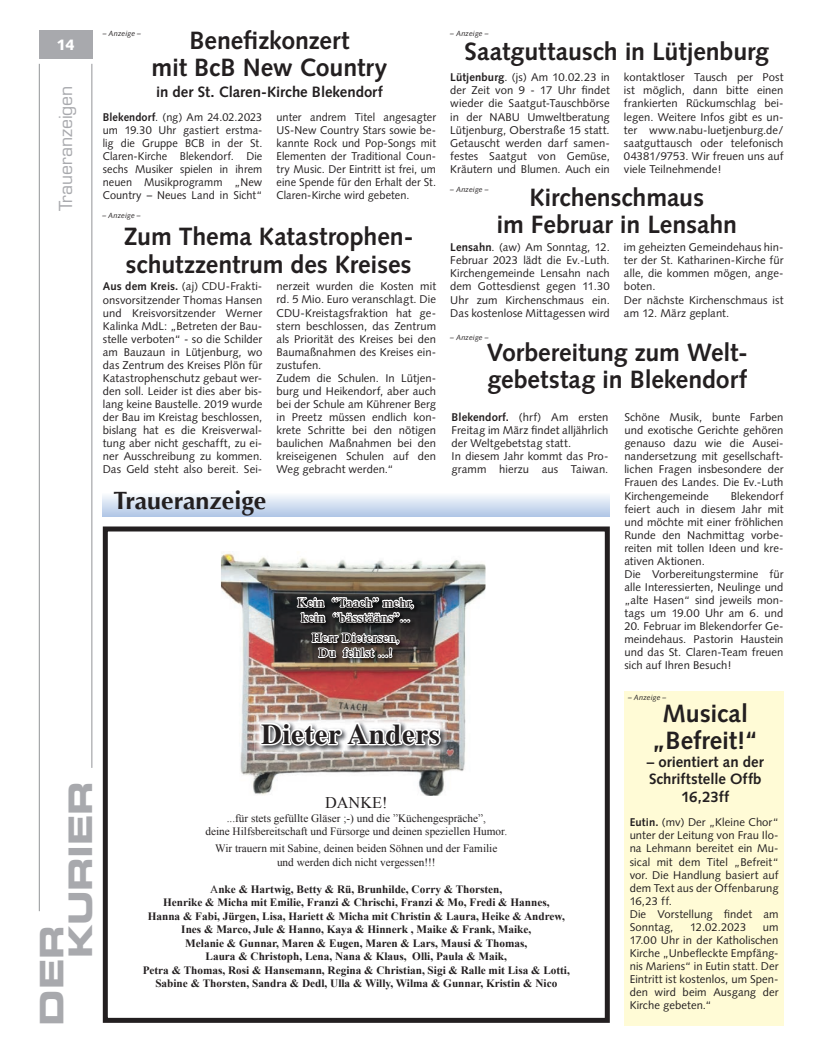
<style>
.page{position:relative;width:819px;height:1053px;background:#fff}
.page>*{position:absolute;margin:0;border:0;box-sizing:border-box;transform-origin:0 0}
.t1{font:32.5px/28.9px "Eurostile LT Std Bold Ex 2";letter-spacing:-.01em;color:#a8a9ad}
.t2{font:700 28.75px "Times LT Std";letter-spacing:.02em;color:#231f20}
.t3{font:700 25px/27.5px "Syntax LT Std";letter-spacing:-.005em;color:#231f20;text-align:center}
.t4{font:700 25px "Optima";color:#231f20}
.t5{font:17.5px "Eurostile LT Std";letter-spacing:-.005em;color:#a8a9ad}
.t6{font:16.25px "Times New Roman";color:#231f20}
.t7{font:700 15px/17.5px "Syntax LT Std";color:#231f20;text-align:center}
.t8{font:900 15px "Syntax LT Std";color:#fff}
.t9{font:600 12.5px/15px "Times LT Std";letter-spacing:.03em;color:#231f20}
.t10{font:11.25px/13px "Syntax";letter-spacing:.005em;color:#231f20;text-align:justify}
.t11{font:700 11.25px/13.5px "Times New Roman";color:#231f20;text-align:center}
.t12{font:11.25px/13.5px "Times New Roman";color:#231f20;text-align:center}
.t13{font:italic 7.5px "Syntax LT Std";letter-spacing:.01em;color:#231f20}
.s1{font-weight:700}
.s2{font-weight:400}
</style>
<div class="page">
<div style="left:624px;top:691px;width:159px;height:334px;background:#fffbd6"></div>
<hr style="left:39px;top:64px;width:1px;height:847px;background:#939598">
<hr style="left:92px;top:64px;width:1px;height:703px;background:#939598">
<div style="left:39px;top:30px;width:53px;height:29px;background:#a8a9ad"></div>
<div style="left:103px;top:526px;width:506px;height:496px;border:5px solid #231f20"></div>
<img style="left:221px;top:551px;width:264px;height:244px">
<img style="left:296px;top:595px;width:124px;height:69px">
<svg style="left:296px;top:595px;width:119px;height:64px"></svg>
<img style="left:254px;top:715px;width:192px;height:39px">
<img style="left:259px;top:721px;width:188px;height:30px">
<svg style="left:258px;top:719px;width:184px;height:29px"></svg>
<div style="left:103px;top:492px;width:506px;height:24px;background:linear-gradient(to bottom,#fdfefe,#b5c9e7)"></div>
<p class="t8" style="left:56px;top:36px;width:20px">14</p>
<p class="t5" style="left:55px;top:211px;width:127px;rotate:-90deg">Traueranzeigen</p>
<p class="t1" style="left:37px;top:958px;width:179px;text-indent:-67px;rotate:-90deg">DER<br>KURIER</p>
<p class="t3" style="left:152px;top:27px;width:237px">Benefizkonzert<br>mit BcB New Country</p>
<p class="t7" style="left:156px;top:84px;width:228px">in der St. Claren-Kirche Blekendorf</p>
<p class="t10" style="left:103px;top:110px;width:161px"><span class="s1">Blekendorf</span>. (ng) Am 24.02.2023 um 19.30 Uhr gastiert erstma&shy;lig die Gruppe BCB in der St.<br>Claren-Kirche Blekendorf. Die sechs Musiker spielen in ihrem neuen Musikprogramm „New Country – Neues Land in Sicht“</p>
<p class="t10" style="left:276px;top:110px;width:161px">unter andrem Titel angesagter US-New Country Stars sowie be&shy;kannte Rock und Pop-Songs mit Elementen der Traditional Coun&shy;try Music. Der Eintritt ist frei, um eine Spende für den Erhalt der St.<br>Claren-Kirche wird gebeten.</p>
<p class="t13" style="left:103px;top:29px;width:40px">– Anzeige –</p>
<p class="t13" style="left:450px;top:29px;width:40px">– Anzeige –</p>
<p class="t3" style="left:464px;top:38px;width:306px">Saatguttausch in Lütjenburg</p>
<p class="t10" style="left:450px;top:71px;width:161px"><span class="s1">Lütjenburg</span>. (js) Am 10.02.23 in der Zeit von 9 - 17 Uhr findet wieder die Saatgut-Tauschbörse in der NABU Umweltberatung Lütjenburg, Oberstraße 15 statt.<br>Getauscht werden darf samen&shy;festes Saatgut von Gemüse, Kräutern und Blumen. Auch ein</p>
<p class="t10" style="left:624px;top:71px;width:161px">kontaktloser Tausch per Post ist möglich, dann bitte einen frankierten Rückumschlag bei&shy;legen. Weitere Infos gibt es un&shy;ter www.nabu-luetjenburg.de/ saatguttausch oder telefonisch 04381/9753. Wir freuen uns auf viele Teilnehmende!</p>
<p class="t13" style="left:450px;top:185px;width:40px">– Anzeige –</p>
<p class="t3" style="left:496px;top:183px;width:242px">Kirchenschmaus<br>im Februar in Lensahn</p>
<p class="t10" style="left:450px;top:241px;width:161px"><span class="s1">Lensahn</span>. (aw) Am Sonntag, 12.<br>Februar 2023 lädt die Ev.-Luth.<br>Kirchengemeinde Lensahn nach dem Gottesdienst gegen 11.30<br>Uhr zum Kirchenschmaus ein.<br>Das kostenlose Mittagessen wird</p>
<p class="t10" style="left:624px;top:241px;width:161px;text-align:left">im geheizten Gemeindehaus hin&shy;ter der St. Katharinen-Kirche für alle, die kommen mögen, ange&shy;boten.<br>Der nächste Kirchenschmaus ist am 12. März geplant.</p>
<p class="t13" style="left:102px;top:211px;width:40px">– Anzeige –</p>
<p class="t3" style="left:124px;top:223px;width:291px;text-align:left">Zum Thema Katastrophen&shy;schutzzentrum des Kreises</p>
<p class="t10" style="left:103px;top:280px;width:161px"><span class="s1">Aus dem Kreis.</span> (aj) CDU-Frakti&shy;onsvorsitzender Thomas Hansen und Kreisvorsitzender Werner Kalinka MdL: „Betreten der Bau&shy;stelle verboten“ - so die Schilder am Bauzaun in Lütjenburg, wo das Zentrum des Kreises Plön für Katastrophenschutz gebaut wer&shy;den soll. Leider ist dies aber bis&shy;lang keine Baustelle. 2019 wurde der Bau im Kreistag beschlossen, bislang hat es die Kreisverwal&shy;tung aber nicht geschafft, zu ei&shy;ner Ausschreibung zu kommen.<br>Das Geld steht also bereit. Sei-</p>
<p class="t10" style="left:276px;top:280px;width:161px;text-align:left">nerzeit wurden die Kosten mit rd. 5 Mio. Euro veranschlagt. Die<br>CDU-Kreistagsfraktion hat ge&shy;stern beschlossen, das Zentrum als Priorität des Kreises bei den<br>Baumaßnahmen des Kreises ein&shy;zustufen.<br>Zudem die Schulen. In Lütjen&shy;burg und Heikendorf, aber auch bei der Schule am Kührener Berg in Preetz müssen endlich kon&shy;krete Schritte bei den nötigen baulichen Maßnahmen bei den kreiseigenen Schulen auf den<br>Weg gebracht werden.“</p>
<p class="t13" style="left:450px;top:333px;width:40px">– Anzeige –</p>
<p class="t3" style="left:487px;top:338px;width:262px;text-align:left">Vorbereitung zum Welt&shy;gebetstag in Blekendorf</p>
<p class="t10" style="left:451px;top:411px;width:158px;text-align:left"><span class="s1">Blekendorf.</span> (hrf) Am ersten<br>Freitag im März findet alljährlich der Weltgebetstag statt.<br>In diesem Jahr kommt das Pro&shy;gramm hierzu aus Taiwan.</p>
<p class="t10" style="left:624px;top:411px;width:161px">Schöne Musik, bunte Farben und exotische Gerichte gehören genauso dazu wie die Ausei&shy;nandersetzung mit gesellschaft&shy;lichen Fragen insbesondere der Frauen des Landes. Die Ev.-Luth Kirchengemeinde</p>
<p class="t4" style="left:113px;top:485px;width:154px">Traueranzeige</p>
<p class="t10" style="left:624px;top:489px;width:161px;text-align:left;text-indent:106px">Blekendorf feiert auch in diesem Jahr mit und möchte mit einer fröhlichen<br>Runde den Nachmittag vorbe&shy;reiten mit tollen Ideen und kre&shy;ativen Aktionen.<br>Die Vorbereitungstermine für alle Interessierten, Neulinge und „alte Hasen“ sind jeweils mon&shy;tags um 19.00 Uhr am 6. und</p>
<p class="t10" style="left:624px;top:619px;width:161px">20. Februar im Blekendorfer Ge&shy;meindehaus. Pastorin Haustein und das St. Claren-Team freuen sich auf Ihren Besuch!</p>
<p class="t13" style="left:628px;top:692px;width:40px">– Anzeige –</p>
<p class="t9" style="left:297px;top:594px;width:118px">Kein “Taach” mehr, kein “bässtääns”...</p>
<p class="t9" style="left:312px;top:630px;width:89px;text-align:center">Herr Dietersen,<br>Du fehlst ...!</p>
<p class="t3" style="left:652px;top:699px;width:108px">Musical „Befreit!“</p>
<p class="t7" style="left:646px;top:752px;width:118px">– orientiert an der<br>Schriftstelle Offb<br>16,23ff</p>
<p class="t10" style="left:629px;top:815px;width:150px;text-align:left"><span class="s1">Eutin.</span> (mv) Der „Kleine Chor“ unter der Leitung von Frau Ilo&shy;na Lehmann bereitet ein Mu&shy;sical mit dem Titel „Befreit“ vor. Die Handlung basiert auf dem Text aus der Offenbarung<br>16,23 ff.<br>Die Vorstellung findet am<br>Sonntag,</p>
<p class="t2" style="left:261px;top:716px;width:180px">Dieter Anders</p>
<p class="t6" style="left:325px;top:791px;width:64px">DANKE!</p>
<p class="t12" style="left:205px;top:811px;width:303px">...für stets gefüllte Gläser ;-) und die ”Küchengespräche”,<br>deine Hilfsbereitschaft und Fürsorge und deinen speziellen Humor.</p>
<p class="t12" style="left:215px;top:841px;width:284px">Wir trauern mit Sabine, deinen beiden Söhnen und der Familie und werden dich nicht vergessen!!!</p>
<p class="t11" style="left:143px;top:882px;width:428px"><span class="s2">A</span>nke &amp; Hartwig, Betty &amp; Rü, Brunhilde, Corry &amp; Thorsten,<br>Henrike &amp; Micha mit Emilie, Franzi &amp; Chrischi, Franzi &amp; Mo, Fredi &amp; Hannes,<br>Hanna &amp; Fabi, Jürgen, Lisa, Hariett &amp; Micha mit Christin &amp; Laura, Heike &amp; Andrew, Ines &amp; Marco, Jule &amp; Hanno, Kaya &amp; Hinnerk , Maike &amp; Frank, Maike,<br>Melanie &amp; Gunnar, Maren &amp; Eugen, Maren &amp; Lars, Mausi &amp; Thomas,<br>Laura &amp; Christoph, Lena, Nana &amp; Klaus, Olli, Paula &amp; Maik,<br>Petra &amp; Thomas, Rosi &amp; Hansemann, Regina &amp; Christian, Sigi &amp; Ralle mit Lisa &amp; Lotti, Sabine &amp; Thorsten, Sandra &amp; Dedl, Ulla &amp; Willy, Wilma &amp; Gunnar, Kristin &amp; Nico</p>
<p class="t10" style="left:690px;top:920px;width:58px">12.02.2023</p>
<p class="t10" style="left:629px;top:920px;width:150px;text-indent:133px">um 17.00 Uhr in der Katholischen Kirche „Unbefleckte Empfäng&shy;nis Mariens“ in Eutin statt. Der Eintritt ist kostenlos, um Spen&shy;den wird beim Ausgang der Kirche gebeten.“</p>
</div>
